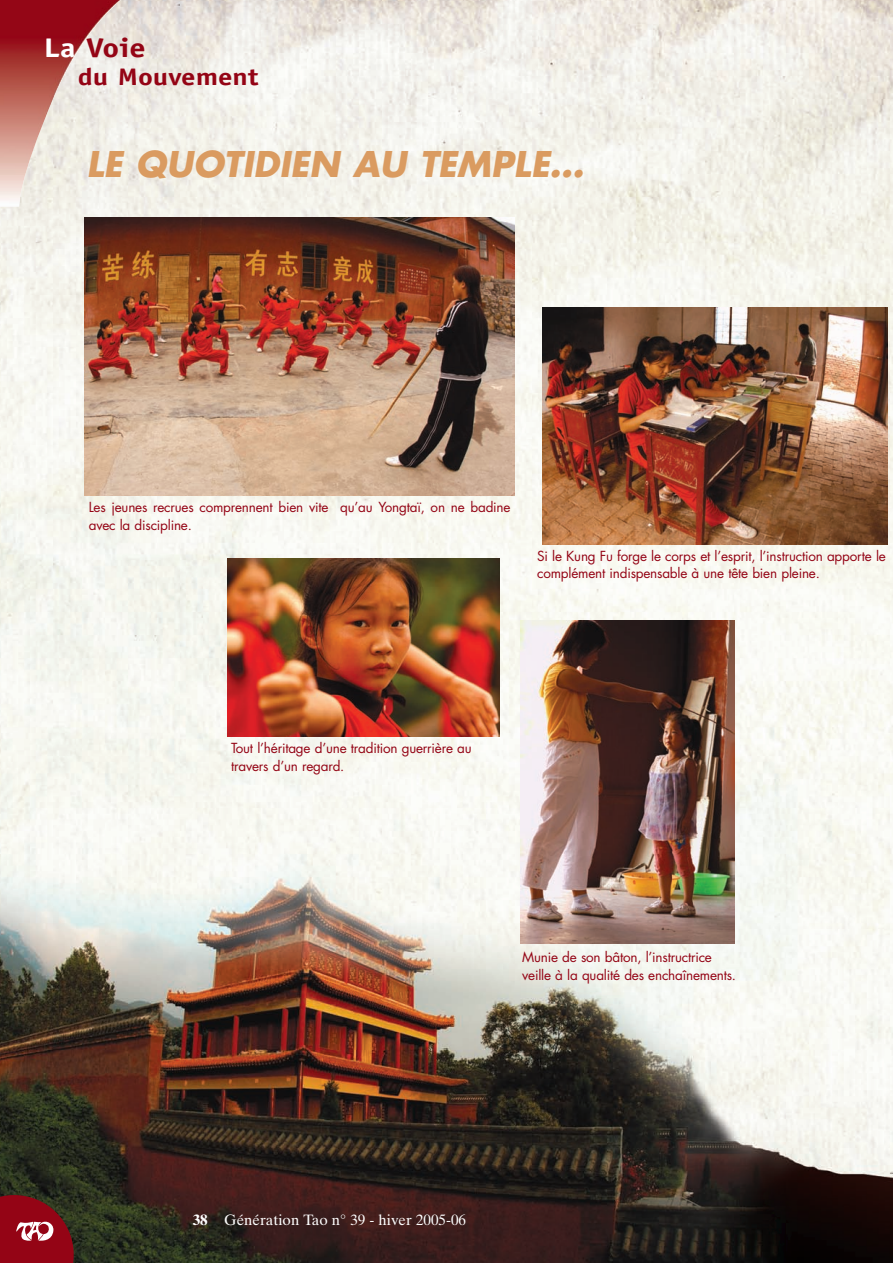
<style>
.page{position:relative;width:893px;height:1263px;background:#fff}
.page>*{position:absolute;margin:0;border:0;box-sizing:border-box;transform-origin:0 0}
.t1{font:italic 700 34.5px "Futura";color:#da9b60}
.t2{font:700 27px "Officina Sans";color:#940415;scale:1.2 1}
.t3{font:700 24px "Officina Sans";color:#940415;scale:1.2 1}
.t4{font:15px "Times Ten";color:#fff}
.t5{font:13.5px/17.7px "Futura";letter-spacing:-.015em;color:#940415}
.s1{color:#fff}
.s2{font-weight:700}
</style>
<div class="page">
<img style="left:0;top:0;width:893px;height:1263px">
<h2 class="t2" style="left:44px;top:38px;width:86px"><span class="s1">La</span> Voie</h2>
<h3 class="t3" style="left:78px;top:68px;width:152px">du Mouvement</h3>
<h1 class="t1" style="left:86px;top:148px;width:505px">LE QUOTIDIEN AU TEMPLE…</h1>
<p class="t5" style="left:89px;top:499px;width:423px">Les jeunes recrues comprennent bien vite qu’au Yongtaï, on ne badine avec la discipline.</p>
<p class="t5" style="left:537px;top:548px;width:350px">Si le Kung Fu forge le corps et l’esprit, l’instruction apporte le complément indispensable à une tête bien pleine.</p>
<p class="t5" style="left:231px;top:740px;width:242px">Tout l’héritage d’une tradition guerrière au travers d’un regard.</p>
<p class="t5" style="left:522px;top:949px;width:215px">Munie de son bâton, l’instructrice veille à la qualité des enchaînements.</p>
<p class="t4" style="left:193px;top:1214px;width:275px"><span class="s2">38</span> Génération Tao n° 39 - hiver 2005-06</p>
</div>
